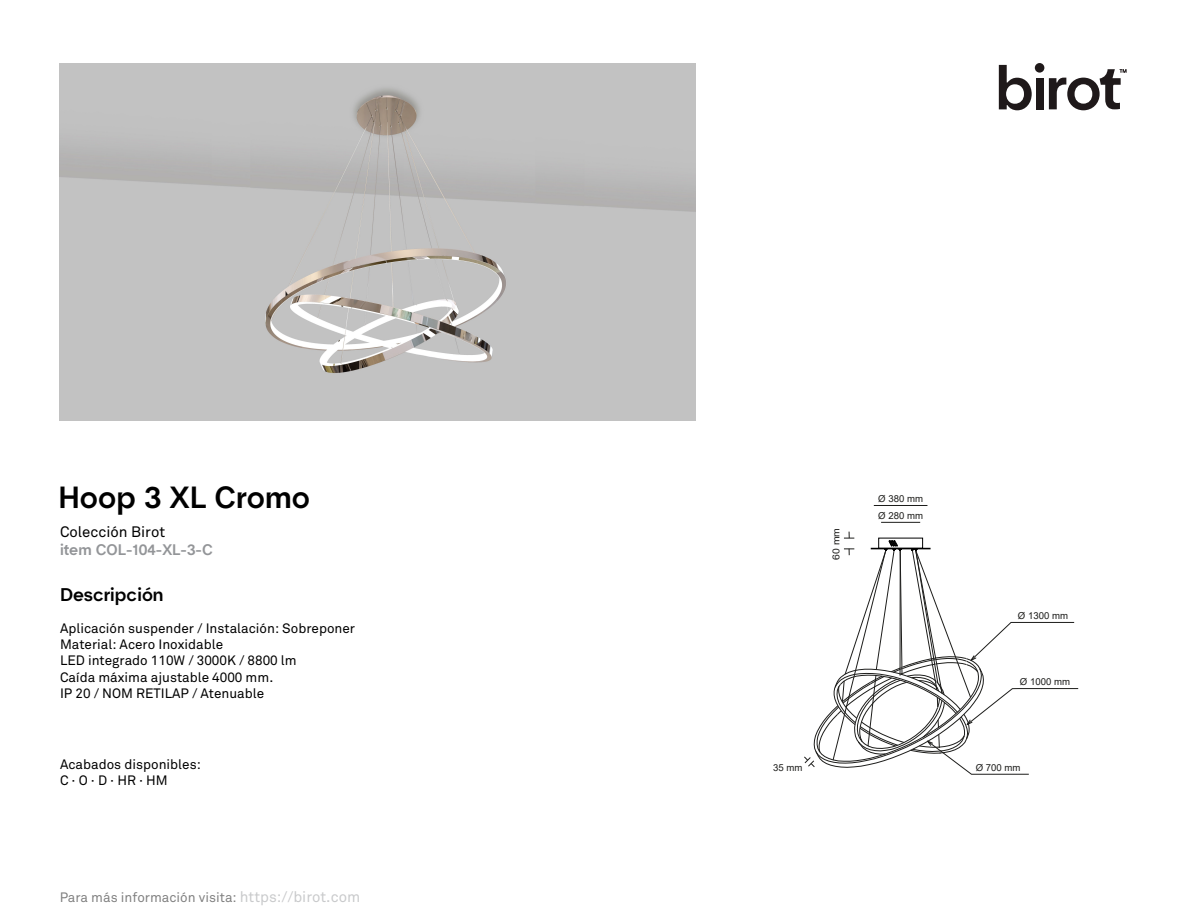
<style>
.page{position:relative;width:1188px;height:918px;background:#fff}
.page>*{position:absolute;margin:0;border:0;box-sizing:border-box;transform-origin:0 0}
.t1{font:500 30px "Hotel";color:#000}
.t2{font:500 18px "Hotel";color:#000}
.t3{font:500 15px "Hotel";color:#939598}
.t4{font:15px "Akkurat";color:#000}
.t5{font:13.5px/16.2px "Akkurat";color:#000}
.t6{font:9.6px "Arial";color:#1d1d1b}
.t7{font:9.6px "Arial";color:#1d1d1b;scale:1.08 1}
.s1{font-size:15px;color:#939598}
</style>
<div class="page">
<img style="left:59px;top:63px;width:637px;height:358px">
<svg style="left:999px;top:65px;width:33px;height:45px"></svg>
<div style="left:1036px;top:78px;width:8px;height:31px;background:#1f191a"></div>
<div style="left:1035px;top:63px;width:9px;height:10px;background:#1f191a;border-radius:50%"></div>
<svg style="left:1049px;top:69px;width:77px;height:41px"></svg>
<hr style="left:874px;top:505px;width:53px;height:1px;background:#1d1d1b">
<hr style="left:881px;top:522px;width:39px;height:1px;background:#1d1d1b">
<svg style="left:804px;top:532px;width:275px;height:243px"></svg>
<h1 class="t1" style="left:59px;top:479px;width:253px">Hoop 3 XL Cromo</h1>
<p class="t4" style="left:60px;top:523px;width:107px">Colección Birot</p>
<p class="t3" style="left:60px;top:540px;width:154px">item COL-104-XL-3-C</p>
<h2 class="t2" style="left:60px;top:583px;width:105px">Descripción</h2>
<p class="t5" style="left:60px;top:621px;width:297px">Aplicación suspender / Instalación: Sobreponer Material: Acero Inoxidable<br>LED integrado 110W / 3000K / 8800 lm<br>Caída máxima ajustable 4000 mm.<br>IP 20 / NOM RETILAP / Atenuable</p>
<p class="t5" style="left:60px;top:757px;width:142px">Acabados disponibles:<br>C · O · D · HR · HM</p>
<p class="t5" style="left:59px;top:890px;width:302px">Para más información visita: <span class="s1">https://birot.com</span></p>
<p class="t7" style="left:830px;top:560px;width:31px;rotate:-90deg">60 mm</p>
<p class="t6" style="left:878px;top:492px;width:46px">Ø 380 mm</p>
<p class="t6" style="left:878px;top:509px;width:46px">Ø 280 mm</p>
<p class="t6" style="left:773px;top:761px;width:31px">35 mm</p>
<p class="t6" style="left:1018px;top:609px;width:52px">Ø 1300 mm</p>
<p class="t6" style="left:1020px;top:675px;width:52px">Ø 1000 mm</p>
<p class="t6" style="left:976px;top:761px;width:46px">Ø 700 mm</p>
</div>
